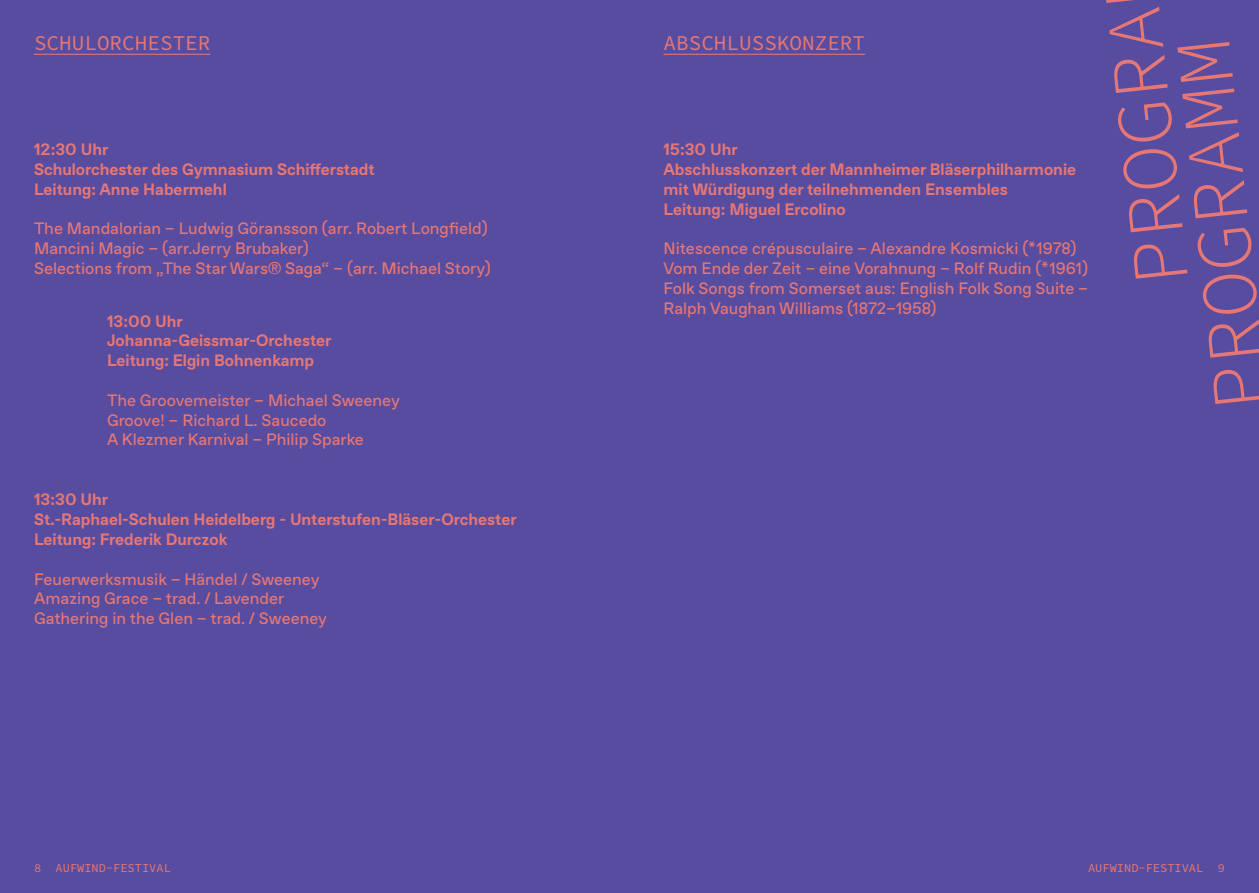
<style>
.page{position:relative;width:1259px;height:893px;background:#574c9f}
.page>*{position:absolute;margin:0;border:0;box-sizing:border-box;transform-origin:0 0}
.t1{font:21px "Source Code Pro";color:#e77775}
.t2{font:16.5px/19.8px "Muto Regular V3";color:#e77775}
.t3{font:16.5px/19.8px "Muto Bold V3";color:#e77775}
.t4{font:12px "Source Code Pro";color:#e77775}
.s1{font-family:"Helvetica Neue"}
.s2{font-family:"Muto"}
</style>
<div class="page">
<svg style="left:1213px;top:370px;width:46px;height:34px"></svg>
<svg style="left:1106px;top:0;width:153px;height:358px"></svg>
<hr style="left:34px;top:54px;width:176px;height:1px;background:#e77775">
<hr style="left:663px;top:54px;width:202px;height:1px;background:#e77775">
<p class="t1" style="left:34px;top:28px;width:178px">SCHULORCHESTER</p>
<p class="t1" style="left:663px;top:28px;width:203px">ABSCHLUSSKONZERT</p>
<p class="t3" style="left:34px;top:140px;width:76px">12:30 Uhr</p>
<p class="t3" style="left:34px;top:159px;width:342px">Schulorchester des Gymnasium Schifferstadt</p>
<p class="t3" style="left:34px;top:179px;width:194px">Leitung: Anne Habermehl</p>
<p class="t2" style="left:34px;top:218px;width:455px">The Mandalorian – Ludwig Göransson (arr. Robert Longfield)</p>
<p class="t2" style="left:34px;top:238px;width:276px">Mancini Magic – (arr.Jerry Brubaker)</p>
<p class="t2" style="left:34px;top:258px;width:458px">Selections from „The Star Wars<span class="s1">®</span> Saga“ – (arr. Michael Story)</p>
<p class="t3" style="left:107px;top:311px;width:77px">13:00 Uhr</p>
<p class="t3" style="left:107px;top:331px;width:226px">Johanna-Geissmar-Orchester</p>
<p class="t3" style="left:107px;top:350px;width:209px">Leitung: Elgin Bohnenkamp</p>
<p class="t2" style="left:107px;top:390px;width:294px">The Groovemeister – Michael Sweeney</p>
<p class="t2" style="left:107px;top:409px;width:221px">Groove! – Richard L. Saucedo</p>
<p class="t2" style="left:107px;top:429px;width:258px">A Klezmer Karnival – Philip Sparke</p>
<p class="t3" style="left:34px;top:490px;width:76px">13:30 Uhr</p>
<p class="t3" style="left:34px;top:509px;width:484px">St.-Raphael-Schulen Heidelberg - Unterstufen-Bläser-Orchester</p>
<p class="t3" style="left:34px;top:529px;width:195px">Leitung: Frederik Durczok</p>
<p class="t2" style="left:34px;top:568px;width:287px">Feuerwerksmusik – Händel / Sweeney</p>
<p class="t2" style="left:34px;top:588px;width:252px">Amazing Grace – trad. / Lavender</p>
<p class="t2" style="left:34px;top:608px;width:294px">Gathering in the Glen – trad. / Sweeney</p>
<p class="t3" style="left:663px;top:140px;width:76px">15:30 Uhr</p>
<p class="t3" style="left:663px;top:159px;width:414px">Abschlusskonzert der Mannheimer Bläserphilharmonie mit Würdigung der teilnehmenden Ensembles</p>
<p class="t3" style="left:663px;top:199px;width:184px">Leitung: Miguel Ercolino</p>
<p class="t2" style="left:663px;top:238px;width:414px">Nitescence cr<span class="s2">é</span>pusculaire – Alexandre Kosmicki (*1978)</p>
<p class="t2" style="left:663px;top:258px;width:426px">Vom Ende der Zeit – eine Vorahnung – Rolf Rudin (*1961)</p>
<p class="t2" style="left:663px;top:278px;width:426px">Folk Songs from Somerset aus: English Folk Song Suite –<br>Ralph Vaughan Williams (1872–1958)</p>
<p class="t4" style="left:34px;top:859px;width:138px">8 AUFWIND-FESTIVAL</p>
<p class="t4" style="left:1088px;top:859px;width:138px">AUFWIND-FESTIVAL 9</p>
</div>
